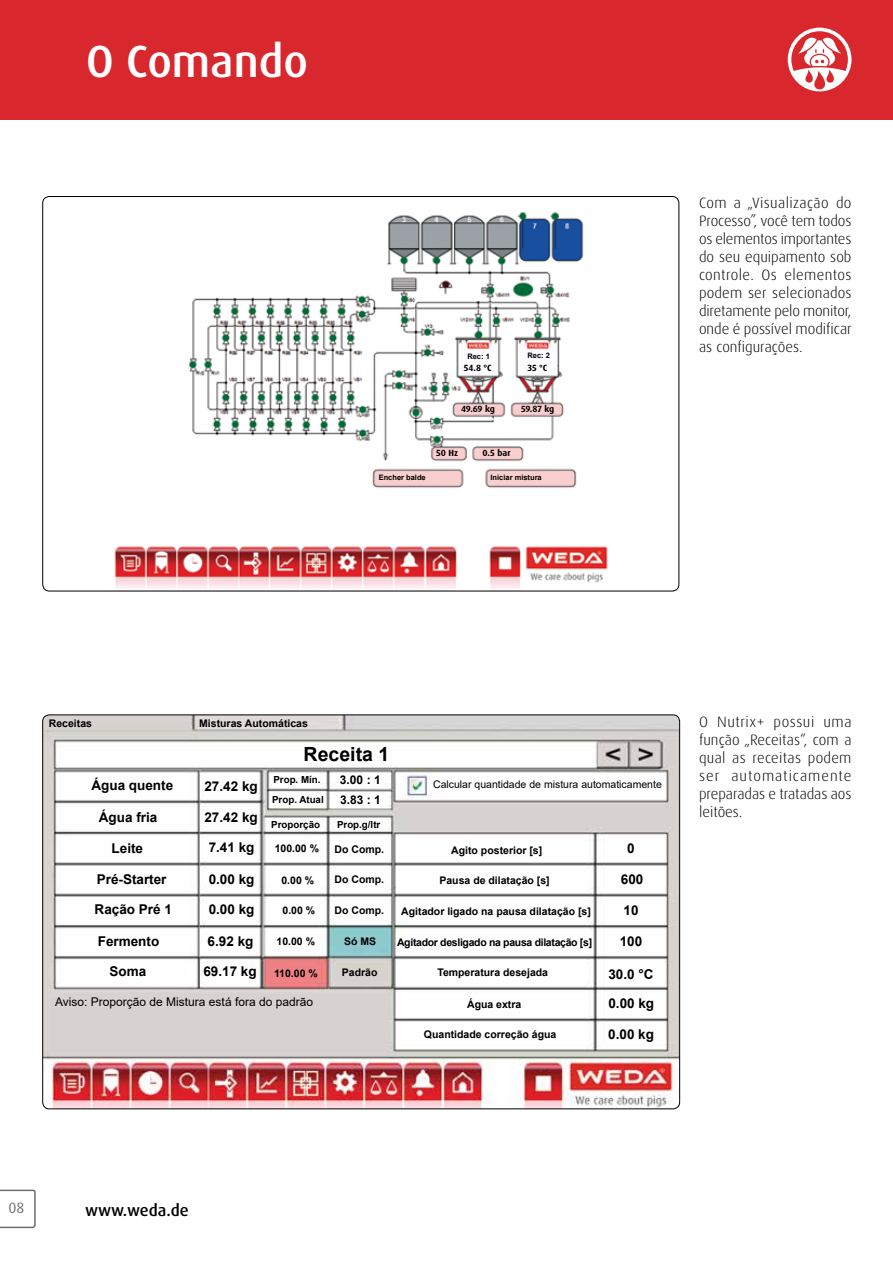
<style>
.page{position:relative;width:893px;height:1263px;background:#fff}
.page>*{position:absolute;margin:0;border:0;box-sizing:border-box;transform-origin:0 0}
.t1{font:500 45px "Dax OT";color:#fff}
.t2{font:700 19.5px "Arial";color:#000}
.t3{font:500 16.5px "Dax OT";color:#000}
.t4{font:300 15px/18px "Dax OT";color:#000;text-align:justify}
.t5{font:15px "Dax OT";color:#6e6e6e}
.t6{font:700 13.5px/29px "Arial";color:#000}
.t7{font:12px "Arial";color:#000}
.t8{font:700 12px/19.6px "Arial";color:#000}
.t9{font:700 10.5px "Arial";color:#000}
.t10{font:10.5px "Arial";color:#000}
.t11{font:700 10.5px "Arial";letter-spacing:-.03em;color:#000}
.t12{font:700 9.75px/20.2px "Arial";color:#000}
.t13{font:700 9px "Dax OT";letter-spacing:-.01em;color:#000}
.t14{font:700 7.5px "Arial";color:#000}
</style>
<div class="page">
<div style="left:0;top:0;width:893px;height:119px;background:#d9272e"></div>
<div style="left:788px;top:28px;width:63px;height:63px;background:#fff;border-radius:50%"></div>
<svg style="left:0;top:1189px;width:36px;height:40px"></svg>
<svg style="left:791px;top:31px;width:57px;height:59px"></svg>
<img style="left:43px;top:196px;width:636px;height:395px">
<img style="left:43px;top:715px;width:637px;height:394px">
<h1 class="t1" style="left:86px;top:33px;width:223px">O Comando</h1>
<p class="t14" style="left:467px;top:351px;width:24px">Rec: 1</p>
<p class="t14" style="left:527px;top:350px;width:24px">Rec: 2</p>
<p class="t13" style="left:464px;top:362px;width:29px">54.8 °C</p>
<p class="t13" style="left:527px;top:362px;width:21px">35 °C</p>
<p class="t13" style="left:461px;top:404px;width:35px">49.69 kg</p>
<p class="t13" style="left:521px;top:404px;width:35px">59.87 kg</p>
<p class="t13" style="left:436px;top:447px;width:23px">50 Hz</p>
<p class="t13" style="left:483px;top:447px;width:30px">0.5 bar</p>
<p class="t14" style="left:379px;top:472px;width:49px">Encher balde</p>
<p class="t14" style="left:490px;top:472px;width:53px">Iniciar mistura</p>
<p class="t4" style="left:699px;top:194px;width:154px">Com a „Visualização do Processo”, você tem todos os elementos importantes do seu equipamento sob controle. Os elementos podem ser selecionados diretamente pelo monitor, onde é possível modificar as configurações.</p>
<p class="t9" style="left:49px;top:716px;width:45px">Receitas</p>
<p class="t9" style="left:199px;top:716px;width:110px">Misturas Automáticas</p>
<h2 class="t2" style="left:304px;top:740px;width:87px">Receita 1</h2>
<p class="t6" style="left:91px;top:771px;width:83px">Água quente</p>
<p class="t6" style="left:99px;top:803px;width:60px">Água fria</p>
<p class="t6" style="left:112px;top:833px;width:33px">Leite</p>
<p class="t6" style="left:97px;top:865px;width:71px">Pré-Starter</p>
<p class="t6" style="left:95px;top:895px;width:79px">Ração Pré 1</p>
<p class="t6" style="left:98px;top:927px;width:63px">Fermento</p>
<p class="t6" style="left:109px;top:957px;width:38px">Soma</p>
<p class="t12" style="left:272px;top:769px;width:53px">Prop. Mín.<br>Prop. Atual</p>
<p class="t8" style="left:340px;top:770px;width:42px">3.00 : 1<br>3.83 : 1</p>
<p class="t10" style="left:433px;top:777px;width:230px">Calcular quantidade de mistura automaticamente</p>
<p class="t9" style="left:334px;top:841px;width:51px">Do Comp.</p>
<p class="t6" style="left:204px;top:772px;width:55px">27.42 kg</p>
<p class="t6" style="left:204px;top:803px;width:55px">27.42 kg</p>
<p class="t6" style="left:209px;top:833px;width:47px">7.41 kg</p>
<p class="t6" style="left:209px;top:865px;width:47px">0.00 kg</p>
<p class="t6" style="left:209px;top:895px;width:47px">0.00 kg</p>
<p class="t6" style="left:208px;top:927px;width:47px">6.92 kg</p>
<p class="t6" style="left:203px;top:957px;width:55px">69.17 kg</p>
<p class="t12" style="left:271px;top:814px;width:50px">Proporção</p>
<p class="t12" style="left:337px;top:814px;width:45px">Prop.g/ltr</p>
<p class="t9" style="left:275px;top:840px;width:46px">100.00 %</p>
<p class="t9" style="left:281px;top:872px;width:34px">0.00 %</p>
<p class="t9" style="left:283px;top:903px;width:34px">0.00 %</p>
<p class="t9" style="left:277px;top:934px;width:40px">10.00 %</p>
<p class="t9" style="left:274px;top:966px;width:45px">110.00 %</p>
<p class="t6" style="left:627px;top:834px;width:9px">0</p>
<p class="t6" style="left:621px;top:865px;width:24px">600</p>
<p class="t9" style="left:451px;top:842px;width:93px">Agito posterior [s]</p>
<p class="t9" style="left:439px;top:872px;width:112px">Pausa de dilatação [s]</p>
<p class="t9" style="left:401px;top:904px;width:191px">Agitador ligado na pausa dilatação [s]</p>
<p class="t11" style="left:397px;top:935px;width:197px">Agitador desligado na pausa dilatação [s]</p>
<p class="t9" style="left:437px;top:965px;width:112px">Temperatura desejada</p>
<p class="t9" style="left:467px;top:997px;width:56px">Água extra</p>
<p class="t9" style="left:424px;top:1026px;width:134px">Quantidade correção água</p>
<p class="t9" style="left:334px;top:871px;width:51px">Do Comp.</p>
<p class="t6" style="left:623px;top:896px;width:17px">10</p>
<p class="t9" style="left:334px;top:903px;width:51px">Do Comp.</p>
<p class="t6" style="left:620px;top:927px;width:24px">100</p>
<p class="t9" style="left:344px;top:934px;width:34px">Só MS</p>
<p class="t9" style="left:342px;top:965px;width:37px">Padrão</p>
<p class="t6" style="left:608px;top:960px;width:47px">30.0 °C<br>0.00 kg</p>
<p class="t6" style="left:608px;top:1020px;width:47px">0.00 kg</p>
<p class="t7" style="left:55px;top:993px;width:259px">Aviso: Proporção de Mistura está fora do padrão</p>
<p class="t4" style="left:699px;top:713px;width:154px">O Nutrix+ possui uma função „Receitas“, com a qual as receitas podem ser automaticamente preparadas e tratadas aos leitões.</p>
<p class="t5" style="left:9px;top:1198px;width:17px">08</p>
<p class="t3" style="left:85px;top:1200px;width:105px">www.weda.de</p>
</div>
